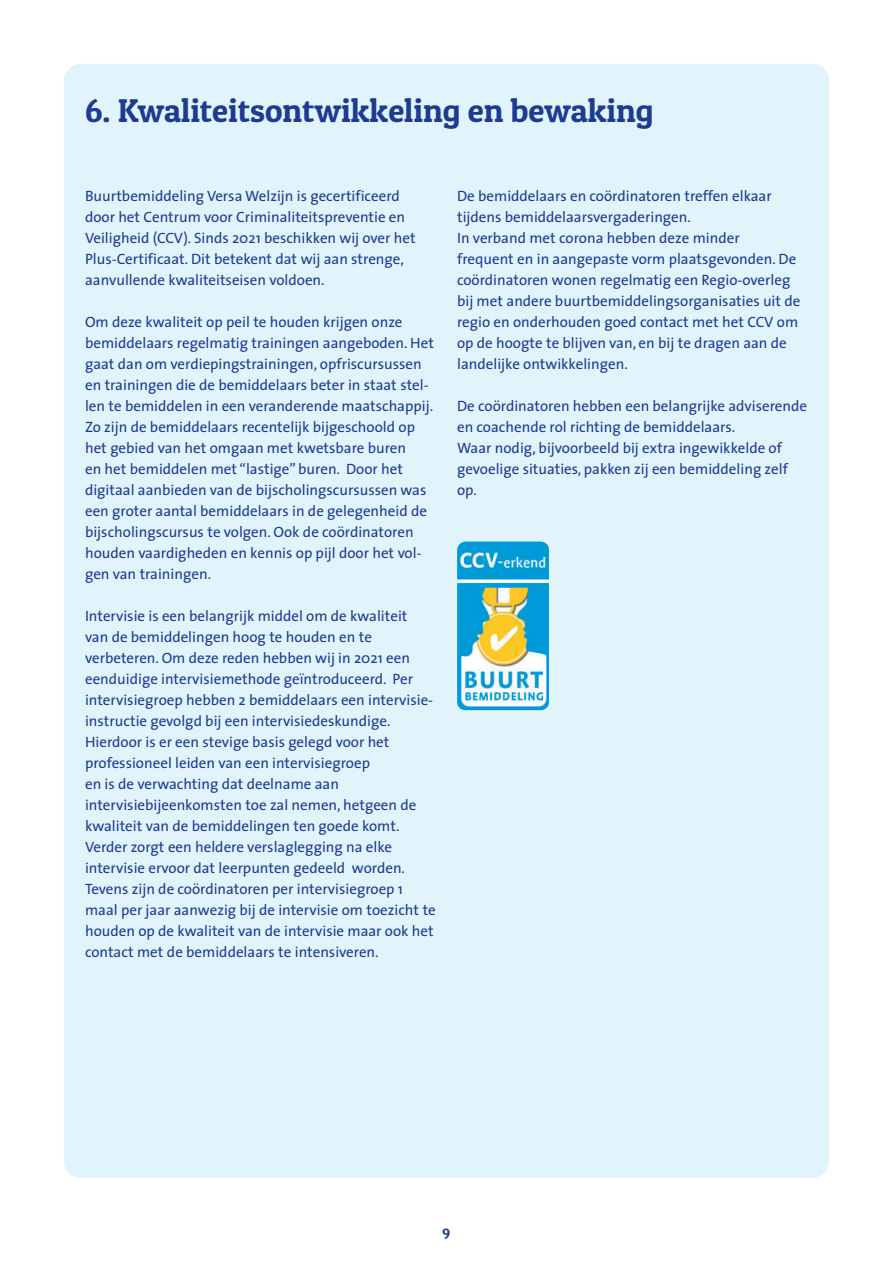
<style>
.page{position:relative;width:893px;height:1263px;background:#fff}
.page>*{position:absolute;margin:0;border:0;box-sizing:border-box;transform-origin:0 0}
.t1{font:33px "Patua One";color:#1e3b92}
.t2{font:15px/21px "The Sans";color:#1e3b92}
.t3{font:15px "Patua One";color:#1e3b92}
</style>
<div class="page">
<div style="left:64px;top:64px;width:765px;height:1114px;background:#e1f4fc;border-radius:17px"></div>
<img style="left:457px;top:541px;width:92px;height:169px">
<h1 class="t1" style="left:85px;top:98px;width:570px">6. Kwaliteitsontwikkeling en bewaking</h1>
<p class="t2" style="left:85px;top:187px;width:332px">Buurtbemiddeling Versa Welzijn is gecertificeerd door het Centrum voor Criminaliteitspreventie en Veiligheid (CCV). Sinds 2021 beschikken wij over het Plus-Certificaat. Dit betekent dat wij aan strenge, aanvullende kwaliteitseisen voldoen.</p>
<p class="t2" style="left:85px;top:313px;width:350px">Om deze kwaliteit op peil te houden krijgen onze bemiddelaars regelmatig trainingen aangeboden. Het gaat dan om verdiepingstrainingen, opfriscursussen en trainingen die de bemiddelaars beter in staat stel&shy;len te bemiddelen in een veranderende maatschappij.<br>Zo zijn de bemiddelaars recentelijk bijgeschoold op het gebied van het omgaan met kwetsbare buren<br>en het bemiddelen met “lastige” buren. Door het digitaal aanbieden van de bijscholingscursussen was een groter aantal bemiddelaars in de gelegenheid de bijscholingscursus te volgen. Ook de coördinatoren houden vaardigheden en kennis op pijl door het vol&shy;gen van trainingen.</p>
<p class="t2" style="left:85px;top:607px;width:352px">Intervisie is een belangrijk middel om de kwaliteit<br>van de bemiddelingen hoog te houden en te verbeteren. Om deze reden hebben wij in 2021 een eenduidige intervisiemethode geïntroduceerd. Per intervisiegroep hebben 2 bemiddelaars een intervisie&shy;instructie gevolgd bij een intervisiedeskundige.<br>Hierdoor is er een stevige basis gelegd voor het professioneel leiden van een intervisiegroep<br>en is de verwachting dat deelname aan intervisiebijeenkomsten toe zal nemen, hetgeen de kwaliteit van de bemiddelingen ten goede komt.<br>Verder zorgt een heldere verslaglegging na elke intervisie ervoor dat leerpunten gedeeld worden.<br>Tevens zijn de coördinatoren per intervisiegroep 1 maal per jaar aanwezig bij de intervisie om toezicht te houden op de kwaliteit van de intervisie maar ook het contact met de bemiddelaars te intensiveren.</p>
<p class="t2" style="left:457px;top:187px;width:345px">De bemiddelaars en coördinatoren treffen elkaar tijdens bemiddelaarsvergaderingen.<br>In verband met corona hebben deze minder<br>frequent en in aangepaste vorm plaatsgevonden. De coördinatoren wonen regelmatig een Regio-overleg bij met andere buurtbemiddelingsorganisaties uit de regio en onderhouden goed contact met het CCV om op de hoogte te blijven van, en bij te dragen aan de landelijke ontwikkelingen.</p>
<p class="t2" style="left:457px;top:397px;width:352px">De coördinatoren hebben een belangrijke adviserende en coachende rol richting de bemiddelaars.<br>Waar nodig, bijvoorbeeld bij extra ingewikkelde of gevoelige situaties, pakken zij een bemiddeling zelf op.</p>
<p class="t3" style="left:443px;top:1228px;width:9px">9</p>
</div>
